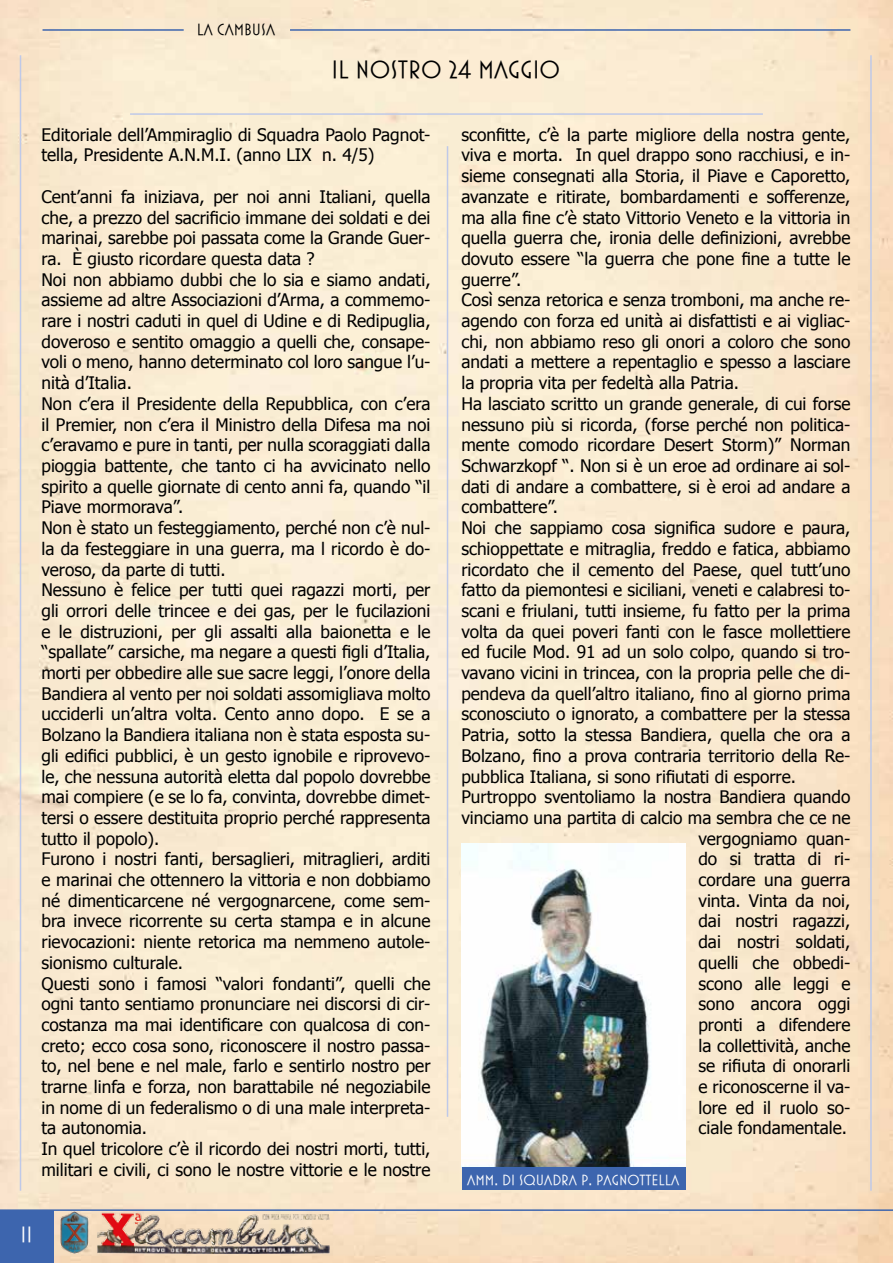
<style>
.page{position:relative;width:893px;height:1263px;background:#fff}
.page>*{position:absolute;margin:0;border:0;box-sizing:border-box;transform-origin:0 0}
.t1{font:25.5px "Mostra Three";color:#000}
.t2{font:22.5px "Mostra Three";color:#fff}
.t3{font:17.25px/20.7px "Tahoma";color:#000}
.t4{font:16.5px "Mostra Three";color:#000}
.t5{font:15px "Mostra Three";color:#fff}
</style>
<div class="page">
<img style="left:0;top:0;width:893px;height:1263px">
<hr style="left:0;top:1209px;width:893px;height:2px;background:#3d65ae">
<img style="left:96px;top:1211px;width:236px;height:42px">
<img style="left:61px;top:1211px;width:28px;height:42px">
<div style="left:0;top:1211px;width:53px;height:52px;background:#3d65ae"></div>
<hr style="left:290px;top:29px;width:560px;height:2px;background:#3d65ae">
<hr style="left:43px;top:29px;width:141px;height:2px;background:#3d65ae">
<hr style="left:447px;top:146px;width:1px;height:971px;background:#bfc9e8">
<hr style="left:870px;top:55px;width:2px;height:1136px;background:#bfc9e8">
<hr style="left:20px;top:55px;width:1px;height:1136px;background:#bfc9e8">
<hr style="left:130px;top:113px;width:633px;height:2px;background:#bfc9e8">
<img style="left:461px;top:843px;width:225px;height:324px">
<div style="left:462px;top:1167px;width:223px;height:23px;background:#3d65ae"></div>
<p class="t4" style="left:197px;top:20px;width:80px">LA CAMBUSA</p>
<h1 class="t1" style="left:331px;top:55px;width:230px">IL NOSTRO 24 MAGGIO</h1>
<p class="t3" style="left:41px;top:123px;width:391px">Editoriale dell’Ammiraglio di Squadra Paolo Pagnot&shy;tella, Presidente A.N.M.I. (anno LIX n. 4/5)</p>
<p class="t3" style="left:41px;top:185px;width:391px">Cent’anni fa iniziava, per noi anni Italiani, quella che, a prezzo del sacrificio immane dei soldati e dei marinai, sarebbe poi passata come la Grande Guer&shy;ra. È giusto ricordare questa data ?<br>Noi non abbiamo dubbi che lo sia e siamo andati, assieme ad altre Associazioni d’Arma, a commemo&shy;rare i nostri caduti in quel di Udine e di Redipuglia, doveroso e sentito omaggio a quelli che, consape&shy;voli o meno, hanno determinato col loro sangue l’u&shy;nità d’Italia.<br>Non c’era il Presidente della Repubblica, con c’era il Premier, non c’era il Ministro della Difesa ma noi c’eravamo e pure in tanti, per nulla scoraggiati dalla pioggia battente, che tanto ci ha avvicinato nello spirito a quelle giornate di cento anni fa, quando “il Piave mormorava”.<br>Non è stato un festeggiamento, perché non c’è nul&shy;la da festeggiare in una guerra, ma l ricordo è do&shy;veroso, da parte di tutti.<br>Nessuno è felice per tutti quei ragazzi morti, per gli orrori delle trincee e dei gas, per le fucilazioni e le distruzioni, per gli assalti alla baionetta e le “spallate” carsiche, ma negare a questi figli d’Italia, morti per obbedire alle sue sacre leggi, l’onore della Bandiera al vento per noi soldati assomigliava molto ucciderli un’altra volta. Cento anno dopo. E se a Bolzano la Bandiera italiana non è stata esposta su&shy;gli edifici pubblici, è un gesto ignobile e riprovevo&shy;le, che nessuna autorità eletta dal popolo dovrebbe mai compiere (e se lo fa, convinta, dovrebbe dimet&shy;tersi o essere destituita proprio perché rappresenta tutto il popolo).<br>Furono i nostri fanti, bersaglieri, mitraglieri, arditi e marinai che ottennero la vittoria e non dobbiamo né dimenticarcene né vergognarcene, come sem&shy;bra invece ricorrente su certa stampa e in alcune rievocazioni: niente retorica ma nemmeno autole&shy;sionismo culturale.<br>Questi sono i famosi “valori fondanti”, quelli che ogni tanto sentiamo pronunciare nei discorsi di cir&shy;costanza ma mai identificare con qualcosa di con&shy;creto; ecco cosa sono, riconoscere il nostro passa&shy;to, nel bene e nel male, farlo e sentirlo nostro per trarne linfa e forza, non barattabile né negoziabile in nome di un federalismo o di una male interpreta&shy;ta autonomia.<br>In quel tricolore c’è il ricordo dei nostri morti, tutti, militari e civili, ci sono le nostre vittorie e le nostre</p>
<h2 class="t2" style="left:21px;top:1222px;width:14px">II</h2>
<p class="t3" style="left:461px;top:123px;width:391px">sconfitte, c’è la parte migliore della nostra gente,</p>
<p class="t3" style="left:461px;top:144px;width:391px">viva e morta. In quel drappo sono racchiusi, e in-</p>
<p class="t3" style="left:461px;top:165px;width:391px">sieme consegnati alla Storia, il Piave e Caporetto,</p>
<p class="t3" style="left:461px;top:185px;width:391px">avanzate e ritirate, bombardamenti e sofferenze,</p>
<p class="t3" style="left:461px;top:206px;width:391px">ma alla fine c’è stato Vittorio Veneto e la vittoria in</p>
<p class="t3" style="left:461px;top:227px;width:391px">quella guerra che, ironia delle definizioni, avrebbe</p>
<p class="t3" style="left:461px;top:248px;width:391px">dovuto essere “la guerra che pone fine a tutte le</p>
<p class="t3" style="left:461px;top:268px;width:62px">guerre”.</p>
<p class="t3" style="left:461px;top:289px;width:391px">Così senza retorica e senza tromboni, ma anche re-</p>
<p class="t3" style="left:461px;top:310px;width:391px">agendo con forza ed unità ai disfattisti e ai vigliac-</p>
<p class="t3" style="left:461px;top:330px;width:391px">chi, non abbiamo reso gli onori a coloro che sono</p>
<p class="t3" style="left:461px;top:351px;width:391px">andati a mettere a repentaglio e spesso a lasciare</p>
<p class="t3" style="left:461px;top:372px;width:279px">la propria vita per fedeltà alla Patria.</p>
<p class="t3" style="left:461px;top:392px;width:391px">Ha lasciato scritto un grande generale, di cui forse</p>
<p class="t3" style="left:461px;top:413px;width:391px">nessuno più si ricorda, (forse perché non politica-</p>
<p class="t3" style="left:461px;top:434px;width:391px">mente comodo ricordare Desert Storm)” Norman</p>
<p class="t3" style="left:461px;top:455px;width:391px">Schwarzkopf “. Non si è un eroe ad ordinare ai sol-</p>
<p class="t3" style="left:461px;top:475px;width:391px">dati di andare a combattere, si è eroi ad andare a</p>
<p class="t3" style="left:461px;top:496px;width:98px">combattere”.</p>
<p class="t3" style="left:461px;top:517px;width:391px">Noi che sappiamo cosa significa sudore e paura,</p>
<p class="t3" style="left:461px;top:537px;width:391px">schioppettate e mitraglia, freddo e fatica, abbiamo</p>
<p class="t3" style="left:461px;top:558px;width:391px">ricordato che il cemento del Paese, quel tutt’uno</p>
<p class="t3" style="left:461px;top:579px;width:391px">fatto da piemontesi e siciliani, veneti e calabresi to-</p>
<p class="t3" style="left:461px;top:599px;width:391px">scani e friulani, tutti insieme, fu fatto per la prima</p>
<p class="t3" style="left:461px;top:620px;width:391px">volta da quei poveri fanti con le fasce mollettiere</p>
<p class="t3" style="left:461px;top:641px;width:391px">ed fucile Mod. 91 ad un solo colpo, quando si tro-</p>
<p class="t3" style="left:461px;top:662px;width:391px">vavano vicini in trincea, con la propria pelle che di-</p>
<p class="t3" style="left:461px;top:682px;width:391px">pendeva da quell’altro italiano, fino al giorno prima</p>
<p class="t3" style="left:461px;top:703px;width:391px">sconosciuto o ignorato, a combattere per la stessa</p>
<p class="t3" style="left:461px;top:724px;width:391px">Patria, sotto la stessa Bandiera, quella che ora a</p>
<p class="t3" style="left:461px;top:744px;width:391px">Bolzano, fino a prova contraria territorio della Re-</p>
<p class="t3" style="left:461px;top:765px;width:336px">pubblica Italiana, si sono rifiutati di esporre.</p>
<p class="t3" style="left:461px;top:786px;width:391px">Purtroppo sventoliamo la nostra Bandiera quando</p>
<p class="t3" style="left:461px;top:806px;width:391px">vinciamo una partita di calcio ma sembra che ce ne</p>
<p class="t3" style="left:698px;top:827px;width:154px">vergogniamo quan-</p>
<p class="t3" style="left:698px;top:848px;width:154px">do si tratta di ri-</p>
<p class="t3" style="left:698px;top:869px;width:154px">cordare una guerra</p>
<p class="t3" style="left:698px;top:889px;width:154px">vinta. Vinta da noi,</p>
<p class="t3" style="left:698px;top:910px;width:154px">dai nostri ragazzi,</p>
<p class="t3" style="left:698px;top:931px;width:154px">dai nostri soldati,</p>
<p class="t3" style="left:698px;top:951px;width:154px">quelli che obbedi-</p>
<p class="t3" style="left:698px;top:972px;width:154px">scono alle leggi e</p>
<p class="t3" style="left:698px;top:993px;width:154px">sono ancora oggi</p>
<p class="t3" style="left:698px;top:1013px;width:154px">pronti a difendere</p>
<p class="t3" style="left:698px;top:1034px;width:154px">la collettività, anche</p>
<p class="t3" style="left:698px;top:1055px;width:154px">se rifiuta di onorarli</p>
<p class="t3" style="left:698px;top:1076px;width:153px">e riconoscerne il va-</p>
<p class="t3" style="left:698px;top:1096px;width:153px">lore ed il ruolo so-</p>
<p class="t3" style="left:698px;top:1117px;width:150px">ciale fondamentale.</p>
<p class="t5" style="left:467px;top:1171px;width:213px">AMM. DI SQUADRA P. PAGNOTTELLA</p>
</div>
